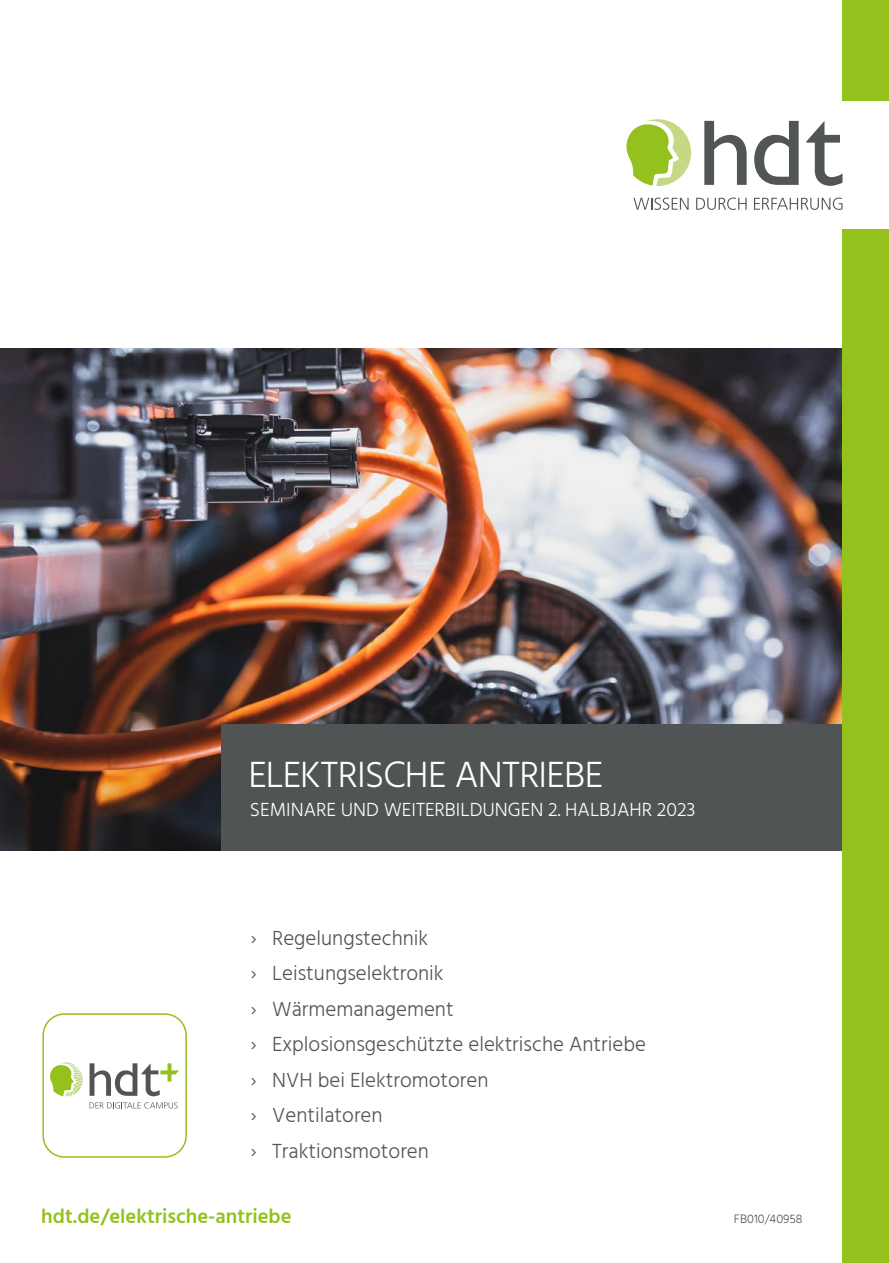
<style>
.page{position:relative;width:889px;height:1263px;background:#fff}
.page>*{position:absolute;margin:0;border:0;box-sizing:border-box;transform-origin:0 0}
.t1{font:300 37.5px "Hind";letter-spacing:-.02em;color:#fff}
.t2{font:300 21px "Hind";color:#515455}
.t3{font:600 20.4px "Hind";color:#94c11c}
.t4{font:300 19.5px "Hind";color:#fff}
.t5{font:300 12.6px "Hind";color:#515455}
.s1{font-size:12px;color:#fff}
</style>
<div class="page">
<img style="left:0;top:349px;width:842px;height:501px">
<div style="left:222px;top:724px;width:667px;height:126px;background:#515455"></div>
<div style="left:842px;top:0;width:47px;height:1263px;background:#94c11c"></div>
<div style="left:605px;top:101px;width:284px;height:127px;background:#fff"></div>
<svg style="left:704px;top:121px;width:42px;height:64px"></svg>
<svg style="left:806px;top:121px;width:36px;height:65px"></svg>
<svg style="left:754px;top:121px;width:44px;height:64px"></svg>
<svg style="left:633px;top:198px;width:55px;height:12px"></svg>
<svg style="left:696px;top:198px;width:50px;height:12px"></svg>
<svg style="left:754px;top:198px;width:88px;height:12px"></svg>
<svg style="left:626px;top:119px;width:65px;height:67px"></svg>
<svg style="left:90px;top:1102px;width:88px;height:6px"></svg>
<svg style="left:50px;top:1062px;width:33px;height:34px"></svg>
<svg style="left:90px;top:1063px;width:89px;height:33px"></svg>
<div style="left:42px;top:1013px;width:145px;height:145px;border:2px solid #94c11c;border-radius:21px"></div>
<p class="t1" style="left:248px;top:750px;width:356px">ELEKTRISCHE ANTRIEBE</p>
<p class="t4" style="left:250px;top:796px;width:447px">SEMINARE UND WEITERBILDUNGEN 2. HALBJAHR 2023</p>
<p class="t2" style="left:251px;top:924px;width:179px">› Regelungstechnik</p>
<p class="t2" style="left:251px;top:959px;width:194px">› Leistungselektronik</p>
<p class="t2" style="left:251px;top:995px;width:204px">› Wärmemanagement</p>
<p class="t2" style="left:251px;top:1030px;width:396px">› Explosionsgeschützte elektrische Antriebe</p>
<p class="t2" style="left:251px;top:1066px;width:239px">› NVH bei Elektromotoren</p>
<p class="t2" style="left:251px;top:1101px;width:133px">› Ventilatoren</p>
<p class="t2" style="left:251px;top:1137px;width:179px">› Traktionsmotoren</p>
<p class="t3" style="left:10px;top:1201px;width:283px"><span class="s1">www.</span>hdt.de/elektrische-antriebe</p>
<p class="t5" style="left:734px;top:1210px;width:70px">FB010/40958</p>
</div>
